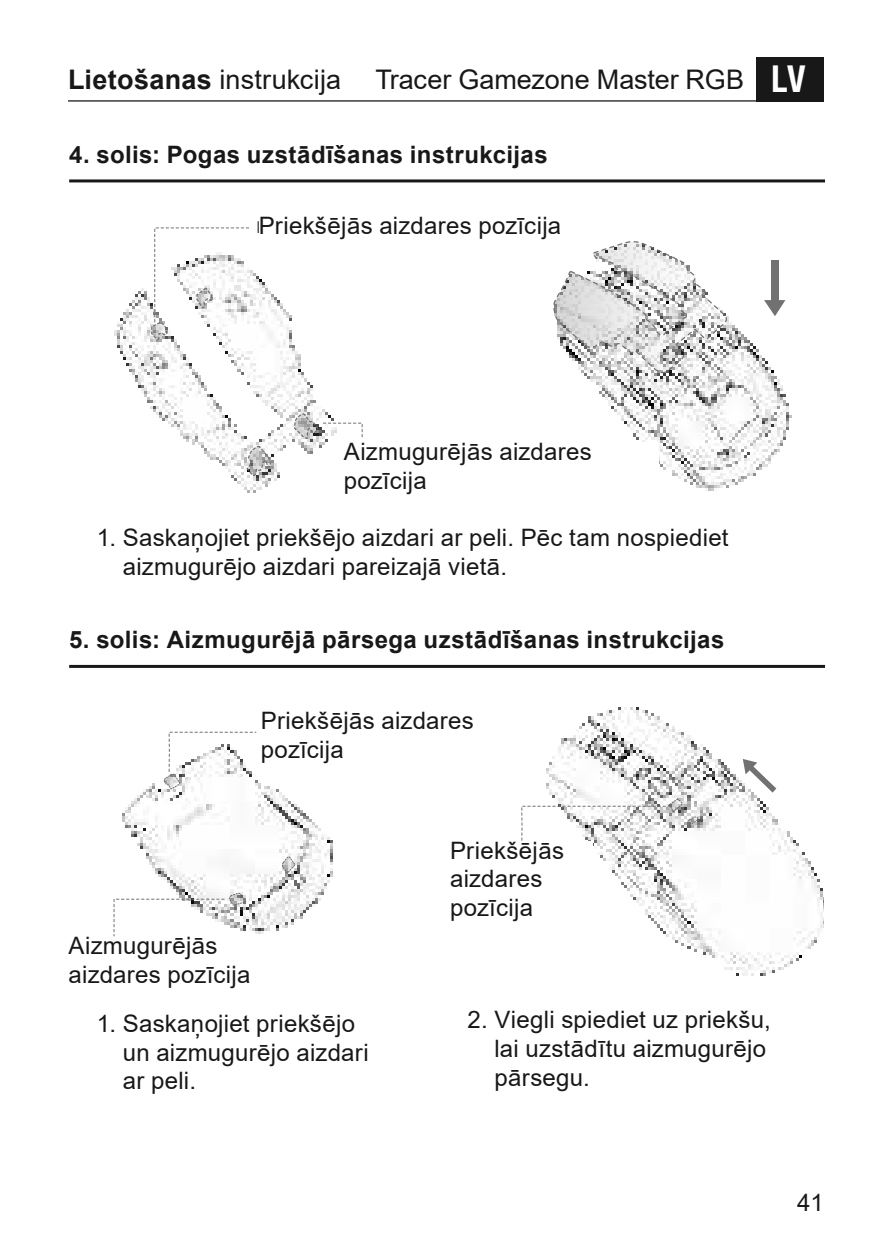
<style>
.page{position:relative;width:893px;height:1259px;background:#fff}
.page>*{position:absolute;margin:0;border:0;box-sizing:border-box;transform-origin:0 0}
.t1{font:27px "Arial";color:#181818}
.t2{font:24px/28.8px "Arial";letter-spacing:.01em;color:#181818}
.t3{font:700 24px "Arial";letter-spacing:.02em;color:#181818}
.s1{font-weight:700}
.s2{font-family:"Swiss 721 BT";font-weight:700;font-stretch:condensed;font-size:35.4px;color:#fff}
</style>
<div class="page">
<hr style="left:68px;top:100px;width:756px;height:2px;background:#181818">
<div style="left:756px;top:57px;width:68px;height:45px;background:#181818"></div>
<hr style="left:69px;top:179px;width:756px;height:3px;background:#181818">
<svg style="left:553px;top:241px;width:239px;height:250px"></svg>
<img style="left:114px;top:270px;width:214px;height:223px">
<svg style="left:150px;top:227px;width:101px;height:114px"></svg>
<svg style="left:245px;top:445px;width:27px;height:33px"></svg>
<svg style="left:257px;top:221px;width:2px;height:12px"></svg>
<svg style="left:293px;top:413px;width:134px;height:41px"></svg>
<div style="left:259px;top:217px;width:314px;height:44px;background:#fff"></div>
<div style="left:344px;top:442px;width:314px;height:46px;background:#fff"></div>
<hr style="left:69px;top:665px;width:756px;height:3px;background:#181818">
<svg style="left:122px;top:780px;width:211px;height:154px"></svg>
<img style="left:546px;top:707px;width:278px;height:269px">
<svg style="left:281px;top:855px;width:15px;height:20px"></svg>
<svg style="left:113px;top:892px;width:134px;height:44px"></svg>
<svg style="left:163px;top:731px;width:94px;height:58px"></svg>
<svg style="left:743px;top:759px;width:33px;height:33px"></svg>
<svg style="left:521px;top:797px;width:177px;height:49px"></svg>
<div style="left:450px;top:841px;width:143px;height:100px;background:#fff"></div>
<p class="t1" style="left:68px;top:70px;width:275px"><span class="s1">Lietošanas</span> instrukcija</p>
<p class="t1" style="left:376px;top:70px;width:432px">Tracer Gamezone Master RGB <span class="s2">LV</span></p>
<p class="t3" style="left:69px;top:137px;width:480px">4. solis: Pogas uzstādīšanas instrukcijas</p>
<p class="t2" style="left:259px;top:211px;width:304px">Priekšējās aizdares pozīcija</p>
<p class="t2" style="left:344px;top:437px;width:249px">Aizmugurējās aizdares pozīcija</p>
<p class="t2" style="left:123px;top:523px;width:607px;text-indent:-26px">1. Saskaņojiet priekšējo aizdari ar peli. Pēc tam nospiediet aizmugurējo aizdari pareizajā vietā.</p>
<p class="t3" style="left:69px;top:622px;width:657px">5. solis: Aizmugurējā pārsega uzstādīšanas instrukcijas</p>
<p class="t2" style="left:261px;top:706px;width:214px">Priekšējās aizdares pozīcija</p>
<p class="t2" style="left:69px;top:931px;width:183px">Aizmugurējās aizdares pozīcija</p>
<p class="t2" style="left:123px;top:1008px;width:247px;text-indent:-26px">1. Saskaņojiet priekšējo un aizmugurējo aizdari ar peli.</p>
<p class="t2" style="left:450px;top:835px;width:115px">Priekšējās aizdares pozīcija</p>
<p class="t2" style="left:494px;top:1005px;width:278px;text-indent:-27px">2. Viegli spiediet uz priekšu, lai uzstādītu aizmugurējo pārsegu.</p>
<p class="t2" style="left:797px;top:1190px;width:28px">41</p>
</div>
